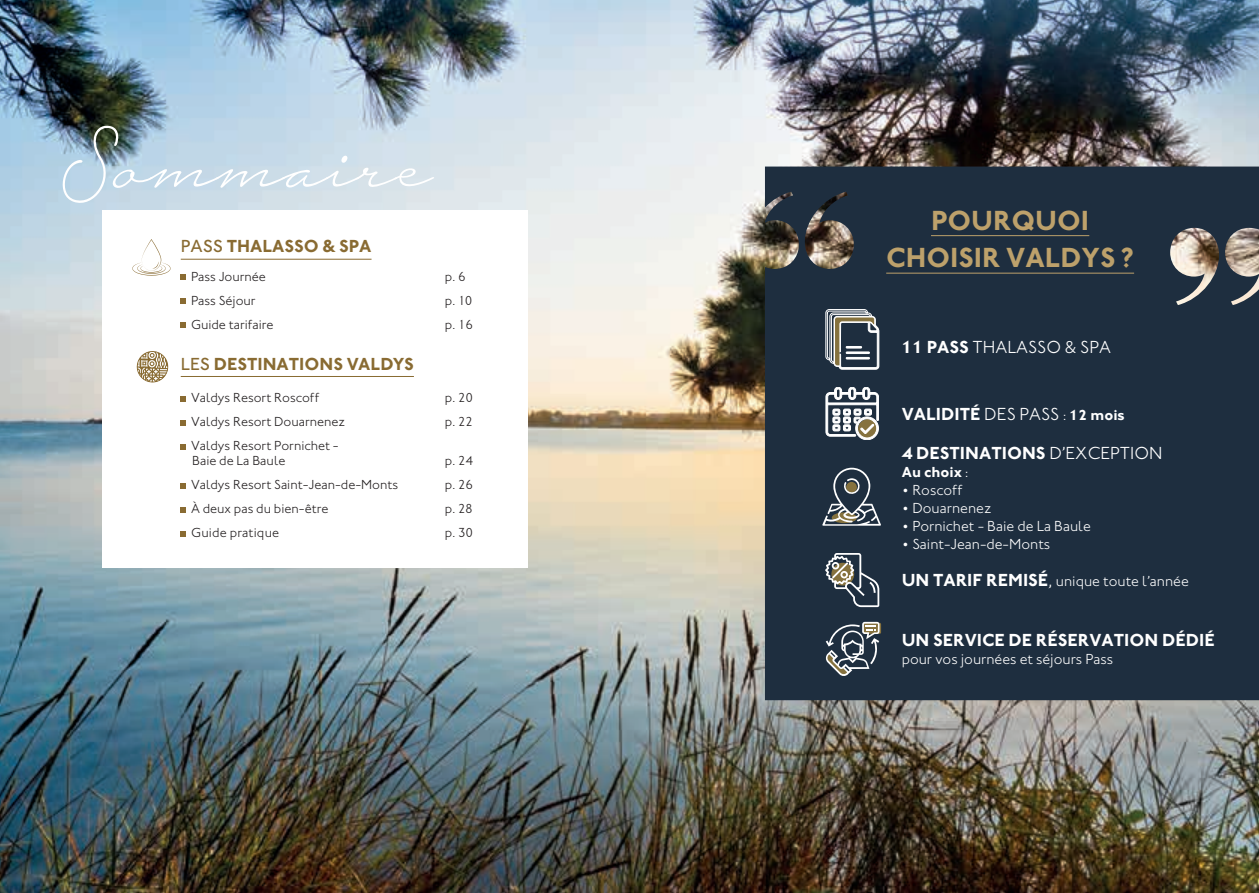
<style>
.page{position:relative;width:1259px;height:893px;background:#fff}
.page>*{position:absolute;margin:0;border:0;box-sizing:border-box;transform-origin:0 0}
.t1{font:100 108px "Notera 2";color:#fff}
.t2{font:700 28.5px/37.5px "Johnston Valdys";color:#bda16b;text-align:center}
.t3{font:700 18px/39.6px "Johnston Valdys";color:#fff}
.t4{font:700 18px "Johnston Valdys";color:#896b32}
.t5{font:300 18px "Johnston Valdys";color:#fff}
.t6{font:300 15px "Johnston Valdys";color:#fff}
.t7{font:700 15px "Johnston Valdys";color:#fff}
.t8{font:300 13.5px/15px "Johnston Valdys";color:#231f20}
.s1{font-weight:500}
.s2{font-weight:700}
.s3{font-weight:300}
.s4{font-weight:300;font-size:15px}
.s5{font-size:15px}
.s6{font-weight:700;font-size:18px}
.s7{font-size:18px}
</style>
<div class="page">
<img style="left:0;top:0;width:1259px;height:893px">
<div style="left:102px;top:210px;width:425px;height:358px;background:#fff"></div>
<hr style="left:181px;top:259px;width:190px;height:1px;background:#896b32">
<hr style="left:181px;top:376px;width:233px;height:1px;background:#896b32">
<svg style="left:181px;top:274px;width:5px;height:6px"></svg>
<svg style="left:181px;top:298px;width:5px;height:6px"></svg>
<svg style="left:181px;top:322px;width:5px;height:6px"></svg>
<svg style="left:181px;top:396px;width:5px;height:5px"></svg>
<svg style="left:181px;top:420px;width:5px;height:5px"></svg>
<svg style="left:181px;top:444px;width:5px;height:5px"></svg>
<svg style="left:181px;top:483px;width:5px;height:5px"></svg>
<svg style="left:181px;top:507px;width:5px;height:5px"></svg>
<svg style="left:181px;top:531px;width:5px;height:5px"></svg>
<svg style="left:132px;top:239px;width:39px;height:37px"></svg>
<svg style="left:136px;top:351px;width:33px;height:32px"></svg>
<div style="left:765px;top:167px;width:494px;height:533px;background:#1e2e3f"></div>
<hr style="left:931px;top:235px;width:158px;height:1px;background:#bda16b">
<hr style="left:886px;top:273px;width:248px;height:1px;background:#bda16b">
<svg style="left:825px;top:309px;width:54px;height:61px"></svg>
<svg style="left:826px;top:387px;width:52px;height:53px"></svg>
<svg style="left:822px;top:468px;width:59px;height:58px;background:#515b65"></svg>
<svg style="left:825px;top:553px;width:54px;height:54px;background:#586169"></svg>
<svg style="left:863px;top:623px;width:18px;height:11px"></svg>
<svg style="left:825px;top:622px;width:54px;height:55px;background:#5b656e"></svg>
<h1 class="t1" style="left:60px;top:109px;width:373px">Sommaire</h1>
<h3 class="t4" style="left:181px;top:236px;width:192px"><span class="s1">PASS</span> THALASSO &amp; SPA</h3>
<p class="t8" style="left:191px;top:269px;width:76px">Pass Journée</p>
<p class="t8" style="left:445px;top:269px;width:22px">p. 6</p>
<p class="t8" style="left:191px;top:293px;width:66px">Pass Séjour</p>
<p class="t8" style="left:445px;top:293px;width:29px">p. 10</p>
<p class="t8" style="left:191px;top:317px;width:84px">Guide tarifaire</p>
<p class="t8" style="left:445px;top:317px;width:30px">p. 16</p>
<h3 class="t4" style="left:181px;top:353px;width:235px"><span class="s1">LES</span> DESTINATIONS VALDYS</h3>
<p class="t8" style="left:191px;top:390px;width:130px">Valdys Resort Roscoff</p>
<p class="t8" style="left:445px;top:390px;width:30px">p. 20</p>
<p class="t8" style="left:191px;top:414px;width:156px">Valdys Resort Douarnenez</p>
<p class="t8" style="left:445px;top:414px;width:30px">p. 22</p>
<p class="t8" style="left:191px;top:438px;width:149px">Valdys Resort Pornichet -<br>Baie de La Baule</p>
<p class="t8" style="left:445px;top:453px;width:30px">p. 24</p>
<p class="t8" style="left:191px;top:477px;width:209px">Valdys Resort Saint-Jean-de-Monts</p>
<p class="t8" style="left:445px;top:477px;width:30px">p. 26</p>
<p class="t8" style="left:191px;top:501px;width:139px">À deux pas du bien-être</p>
<p class="t8" style="left:445px;top:501px;width:29px">p. 28</p>
<p class="t8" style="left:191px;top:525px;width:90px">Guide pratique</p>
<p class="t8" style="left:445px;top:525px;width:30px">p. 30</p>
<h2 class="t2" style="left:886px;top:201px;width:249px">POURQUOI<br>CHOISIR VALDYS ?</h2>
<h3 class="t5" style="left:901px;top:336px;width:211px"><span class="s2">11 PASS</span> THALASSO &amp; SPA</h3>
<h3 class="t3" style="left:901px;top:394px;width:262px">VALIDITÉ <span class="s3">DES PASS</span> <span class="s4">:</span> <span class="s5">12 mois<br></span>4 DESTINATIONS <span class="s3">D’EXCEPTION</span></h3>
<p class="t7" style="left:901px;top:463px;width:68px">Au choix <span class="s3">:</span></p>
<p class="t6" style="left:901px;top:481px;width:62px">• Roscoff</p>
<p class="t6" style="left:901px;top:499px;width:91px">• Douarnenez</p>
<p class="t6" style="left:901px;top:517px;width:191px">• Pornichet - Baie de La Baule</p>
<p class="t6" style="left:901px;top:535px;width:150px">• Saint-Jean-de-Monts</p>
<p class="t6" style="left:901px;top:572px;width:289px"><span class="s6">UN TARIF REMISÉ</span><span class="s7">,</span> unique toute l’année</p>
<h3 class="t3" style="left:901px;top:620px;width:315px">UN SERVICE DE RÉSERVATION DÉDIÉ</h3>
<p class="t6" style="left:901px;top:650px;width:213px">pour vos journées et séjours Pass</p>
</div>
